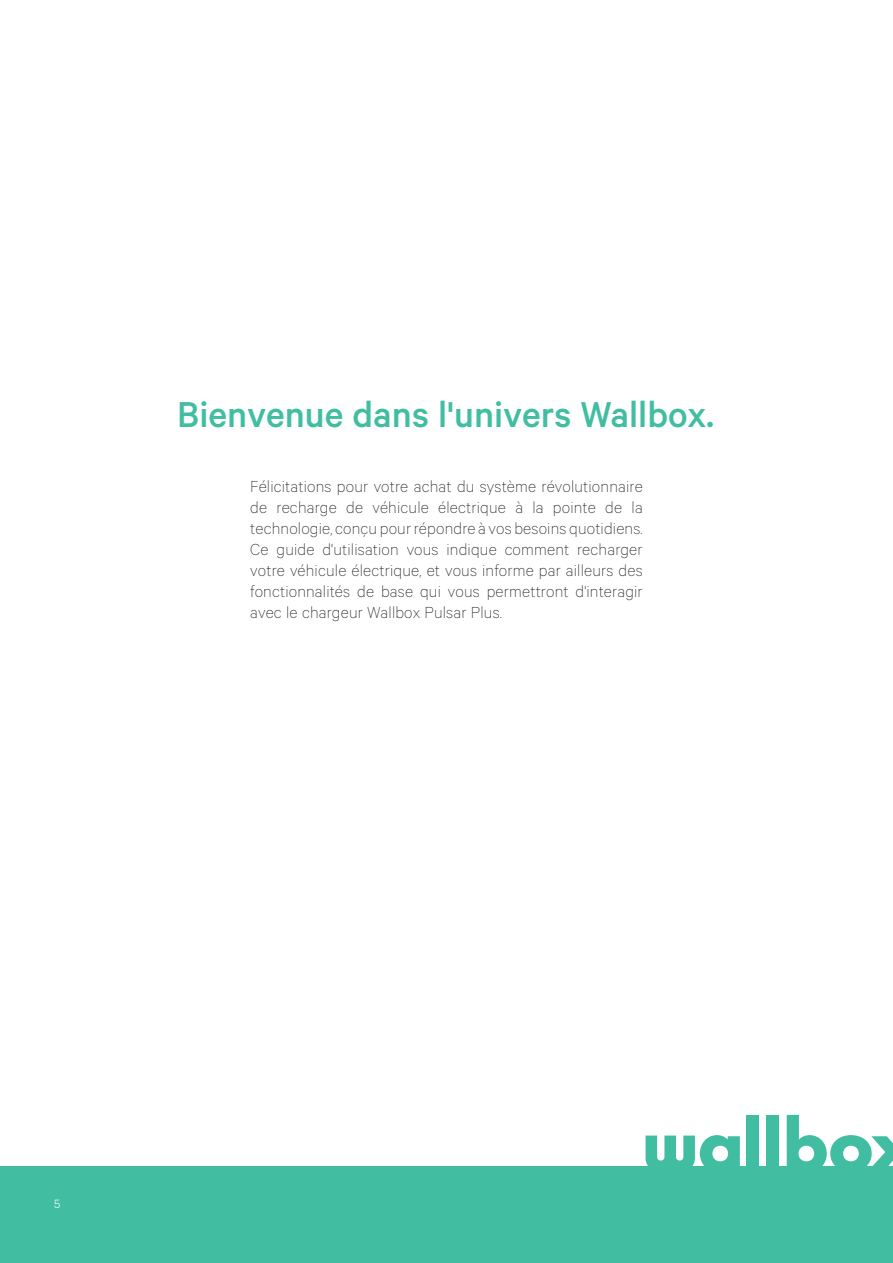
<style>
.page{position:relative;width:893px;height:1263px;background:#fff}
.page>*{position:absolute;margin:0;border:0;box-sizing:border-box;transform-origin:0 0}
.titulos{font:500 40.5px "Calibre";color:#41bea2}
.indice{font:100 18px/21px "Calibre";letter-spacing:.01em;color:#231f20;text-align:justify}
.t1{font:300 13.5px "Calibre";color:#fff}
</style>
<div class="page">
<div style="left:0;top:1167px;width:893px;height:96px;background:#41bea2"></div>
<svg style="left:646px;top:1135px;width:94px;height:32px"></svg>
<div style="left:747px;top:1115px;width:12px;height:56px;background:#41bea2"></div>
<div style="left:767px;top:1115px;width:12px;height:56px;background:#41bea2"></div>
<svg style="left:787px;top:1115px;width:106px;height:52px"></svg>
<p class="titulos" style="left:177px;top:391px;width:539px">Bienvenue dans l'univers Wallbox.</p>
<p class="indice" style="left:250px;top:475px;width:394px">Félicitations pour votre achat du système révolutionnaire de recharge de véhicule électrique à la pointe de la technologie, conçu pour répondre à vos besoins quotidiens.<br>Ce guide d'utilisation vous indique comment recharger votre véhicule électrique, et vous informe par ailleurs des fonctionnalités de base qui vous permettront d'interagir avec le chargeur Wallbox Pulsar Plus.</p>
<p class="t1" style="left:54px;top:1195px;width:8px">5</p>
</div>
